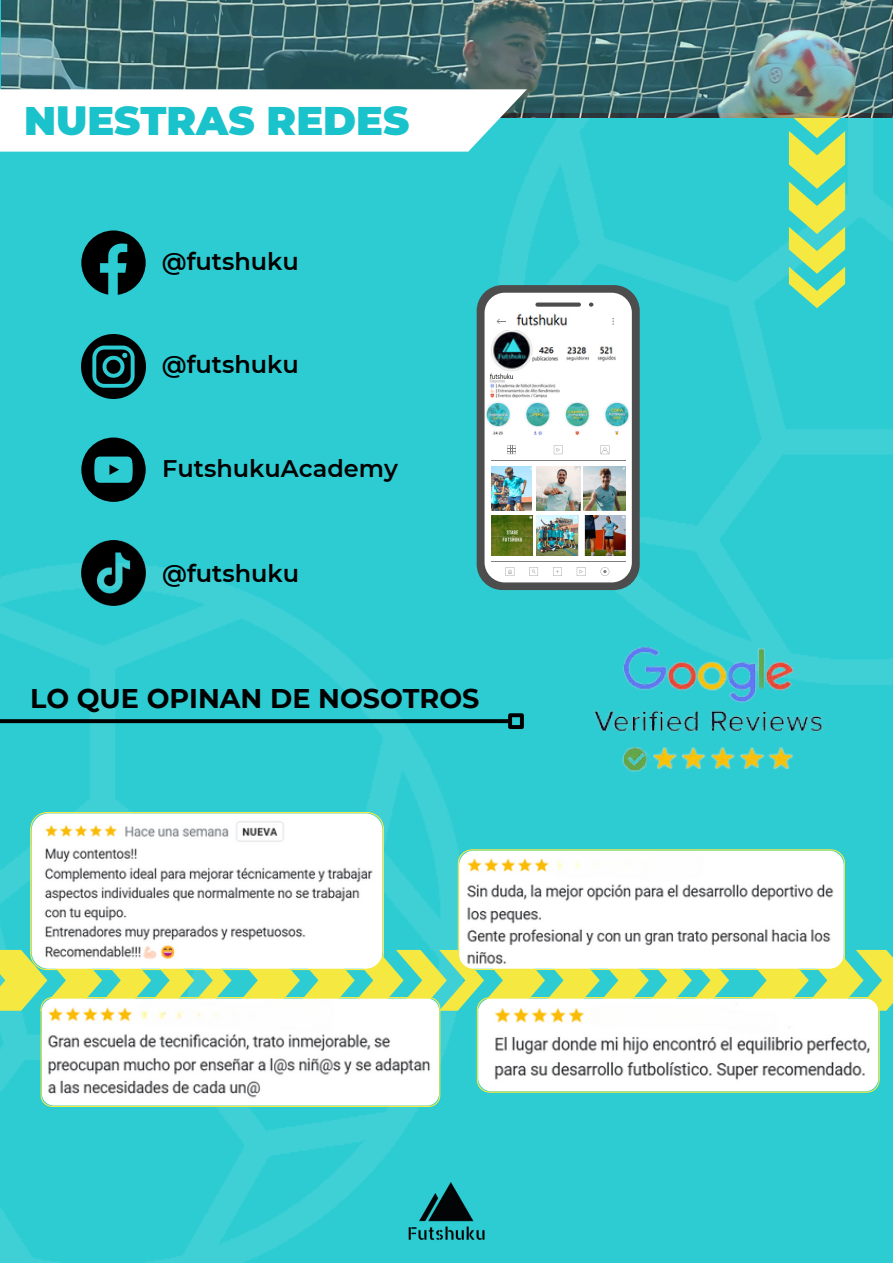
<style>
.page{position:relative;width:893px;height:1263px;background:#fff}
.page>*{position:absolute;margin:0;border:0;box-sizing:border-box;transform-origin:0 0}
.t1{font:900 39.9px "Montserrat";color:#1ac3cb}
.t2{font:700 26.95px "Montserrat";color:#000}
.t3{font:600 23.97px "Montserrat";color:#000}
</style>
<div class="page">
<div style="left:0;top:0;width:892px;height:1263px;background:#2dccd3"></div>
<img style="left:0;top:563px;width:465px;height:700px">
<img style="left:499px;top:117px;width:393px;height:567px">
<img style="left:408px;top:1182px;width:77px;height:61px">
<svg style="left:81px;top:230px;width:65px;height:65px"></svg>
<img style="left:81px;top:334px;width:65px;height:64px">
<svg style="left:81px;top:437px;width:65px;height:65px"></svg>
<img style="left:81px;top:541px;width:65px;height:64px">
<svg style="left:788px;top:117px;width:57px;height:191px"></svg>
<img style="left:1px;top:0;width:890px;height:113px">
<svg style="left:0;top:89px;width:527px;height:63px;background:#f1f9fa"></svg>
<svg style="left:0;top:719px;width:508px;height:4px;background:#020909"></svg>
<div style="left:508px;top:713px;width:16px;height:16px;border:4px solid #000"></div>
<svg style="left:30px;top:812px;width:354px;height:138px;background:#ecede8"></svg>
<svg style="left:457px;top:849px;width:387px;height:101px;background:#eaeeea"></svg>
<svg style="left:0;top:950px;width:892px;height:157px;background:#cde7cd"></svg>
<img style="left:579px;top:623px;width:266px;height:149px">
<div style="left:476px;top:285px;width:163px;height:305px;background:#4d4d4d;border-radius:26px"></div>
<div style="left:484px;top:293px;width:147px;height:289px;background:#fff;border-radius:20px"></div>
<div style="left:535px;top:302px;width:46px;height:5px;background:#4d4d4d;border-radius:2px"></div>
<svg style="left:589px;top:302px;width:4px;height:5px"></svg>
<svg style="left:491px;top:469px;width:41px;height:40px"></svg>
<svg style="left:491px;top:515px;width:1px;height:40px"></svg>
<div style="left:584px;top:515px;width:41px;height:40px;background:#dee2e3"></div>
<svg style="left:577px;top:515px;width:1px;height:40px"></svg>
<svg style="left:496px;top:319px;width:10px;height:5px"></svg>
<svg style="left:612px;top:318px;width:2px;height:7px"></svg>
<svg style="left:507px;top:445px;width:9px;height:9px"></svg>
<svg style="left:600px;top:445px;width:9px;height:9px"></svg>
<hr style="left:491px;top:460px;width:134px;height:1px;background:#808080">
<hr style="left:491px;top:561px;width:134px;height:1px;background:#808080">
<svg style="left:554px;top:445px;width:8px;height:9px"></svg>
<svg style="left:576px;top:567px;width:9px;height:9px"></svg>
<svg style="left:600px;top:567px;width:9px;height:9px"></svg>
<svg style="left:553px;top:567px;width:8px;height:9px"></svg>
<svg style="left:529px;top:567px;width:9px;height:9px"></svg>
<svg style="left:505px;top:567px;width:9px;height:9px"></svg>
<img style="left:492px;top:467px;width:39px;height:44px">
<img style="left:536px;top:467px;width:44px;height:44px">
<img style="left:583px;top:467px;width:43px;height:44px">
<img style="left:492px;top:515px;width:40px;height:40px">
<img style="left:536px;top:515px;width:41px;height:40px">
<img style="left:585px;top:515px;width:40px;height:40px">
<img style="left:486px;top:402px;width:143px;height:34px">
<img style="left:491px;top:331px;width:43px;height:40px">
<img style="left:539px;top:347px;width:14px;height:7px">
<img style="left:531px;top:356px;width:28px;height:5px">
<img style="left:567px;top:346px;width:19px;height:8px">
<img style="left:566px;top:356px;width:22px;height:5px">
<img style="left:599px;top:346px;width:14px;height:8px">
<img style="left:597px;top:356px;width:19px;height:5px">
<img style="left:516px;top:313px;width:51px;height:13px">
<img style="left:490px;top:373px;width:23px;height:7px">
<img style="left:490px;top:380px;width:70px;height:18px">
<p class="t1" style="left:24px;top:96px;width:387px">NUESTRAS REDES</p>
<p class="t3" style="left:162px;top:247px;width:138px">@futshuku</p>
<p class="t3" style="left:162px;top:350px;width:138px">@futshuku</p>
<h1 class="t3" style="left:162px;top:454px;width:237px">FutshukuAcademy</h1>
<p class="t3" style="left:162px;top:558px;width:138px">@futshuku</p>
<p class="t2" style="left:30px;top:681px;width:451px">LO QUE OPINAN DE NOSOTROS</p>
</div>
